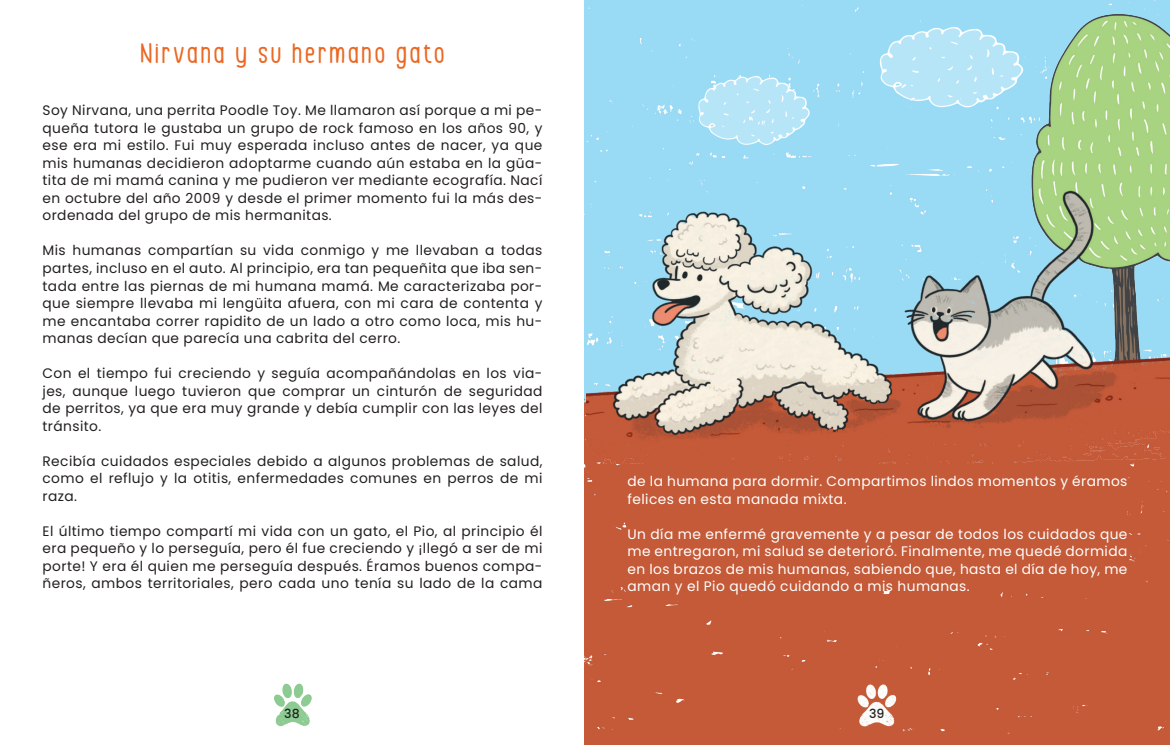
<style>
.page{position:relative;width:1170px;height:745px;background:#fff}
.page>*{position:absolute;margin:0;border:0;box-sizing:border-box;transform-origin:0 0}
.t1{font:28.75px "Simply Happy";letter-spacing:.1em;color:#eb6823}
.t2{font:13.75px/17.5px "Poppins";letter-spacing:.03em;color:#231f20;text-align:justify}
.t3{font:13.75px/17.5px "Poppins";letter-spacing:.03em;color:#fff}
.t4{font:500 12.5px "Poppins";color:#231f20}
</style>
<div class="page">
<div style="left:585px;top:0;width:584px;height:744px;background:#c55a39"></div>
<div style="left:627px;top:463px;width:500px;height:127px;background:#c45a38"></div>
<div style="left:653px;top:584px;width:32px;height:15px;background:#c45a38"></div>
<img style="left:851px;top:682px;width:48px;height:49px">
<img style="left:586px;top:0;width:583px;height:463px">
<img style="left:274px;top:683px;width:38px;height:43px">
<h1 class="t1" style="left:140px;top:38px;width:305px">Nirvana y su hermano gato</h1>
<p class="t2" style="left:43px;top:102px;width:501px">Soy Nirvana, una perrita Poodle Toy. Me llamaron así porque a mi pe&shy;queña tutora le gustaba un grupo de rock famoso en los años 90, y ese era mi estilo. Fui muy esperada incluso antes de nacer, ya que mis humanas decidieron adoptarme cuando aún estaba en la güa&shy;tita de mi mamá canina y me pudieron ver mediante ecografía. Nací en octubre del año 2009 y desde el primer momento fui la más des&shy;ordenada del grupo de mis hermanitas.</p>
<p class="t2" style="left:43px;top:242px;width:501px">Mis humanas compartían su vida conmigo y me llevaban a todas partes, incluso en el auto. Al principio, era tan pequeñita que iba sen&shy;tada entre las piernas de mi humana mamá. Me caracterizaba por&shy;que siempre llevaba mi lengüita afuera, con mi cara de contenta y me encantaba correr rapidito de un lado a otro como loca, mis hu&shy;manas decían que parecía una cabrita del cerro.</p>
<p class="t2" style="left:43px;top:364px;width:501px">Con el tiempo fui creciendo y seguía acompañándolas en los via&shy;jes, aunque luego tuvieron que comprar un cinturón de seguridad de perritos, ya que era muy grande y debía cumplir con las leyes del tránsito.</p>
<p class="t2" style="left:43px;top:452px;width:501px">Recibía cuidados especiales debido a algunos problemas de salud, como el reflujo y la otitis, enfermedades comunes en perros de mi raza.</p>
<p class="t2" style="left:43px;top:522px;width:501px">El último tiempo compartí mi vida con un gato, el Pio, al principio él era pequeño y lo perseguía, pero él fue creciendo y ¡llegó a ser de mi porte! Y era él quien me perseguía después. Éramos buenos compa&shy;ñeros, ambos territoriales, pero cada uno tenía su lado de la cama</p>
<p class="t3" style="left:627px;top:472px;width:501px">de la humana para dormir. Compartimos lindos momentos y éramos felices en esta manada mixta.</p>
<p class="t3" style="left:627px;top:525px;width:501px;text-align:justify">Un día me enfermé gravemente y a pesar de todos los cuidados que me entregaron, mi salud se deterioró. Finalmente, me quedé dormida en los brazos de mis humanas, sabiendo que, hasta el día de hoy, me aman y el Pio quedó cuidando a mis humanas.</p>
<p class="t4" style="left:284px;top:706px;width:17px">38</p>
<p class="t4" style="left:869px;top:706px;width:17px">39</p>
</div>
